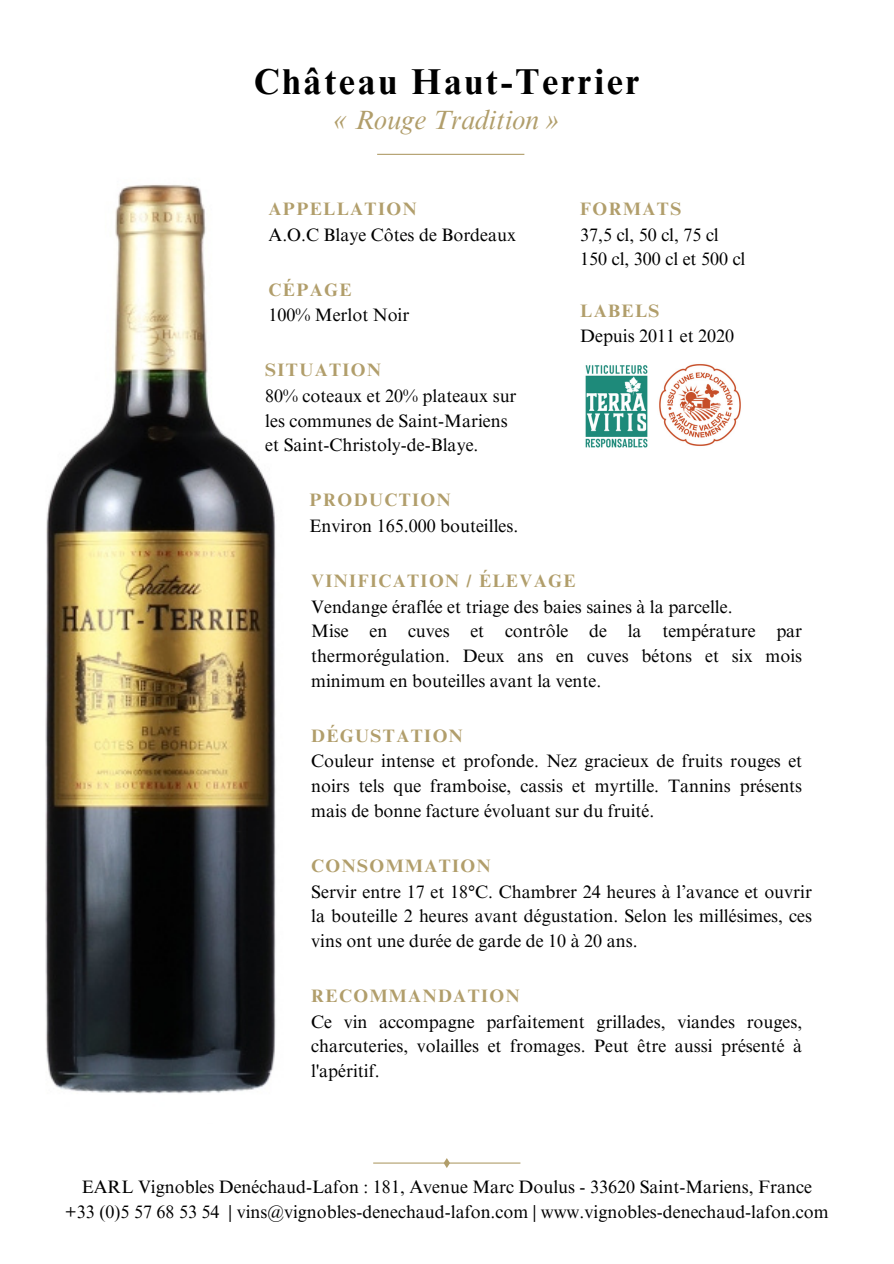
<style>
.page{position:relative;width:894px;height:1264px;background:#fff}
.page>*{position:absolute;margin:0;border:0;box-sizing:border-box;transform-origin:0 0}
.t1{font:700 36px "Times NRMT Pro";letter-spacing:.08em;color:#000}
.t2{font:italic 27px "Times NRMT Pro";color:#b19e6b}
.t3{font:18px/24.8px "Times NRMT Pro";color:#000;text-align:justify}
.t4{font:700 18px "Times NRMT Pro";letter-spacing:.08em;color:#b19e6b}
</style>
<div class="page">
<img style="left:45px;top:184px;width:231px;height:910px">
<hr style="left:377px;top:154px;width:147px;height:1px;background:#b19e6b">
<img style="left:585px;top:365px;width:63px;height:83px">
<img style="left:659px;top:364px;width:82px;height:82px">
<hr style="left:373px;top:1162px;width:147px;height:1px;background:#b19e6b">
<svg style="left:443px;top:1158px;width:7px;height:10px"></svg>
<p class="t1" style="left:254px;top:68px;width:387px">Château Haut-Terrier</p>
<h3 class="t2" style="left:334px;top:109px;width:227px">« Rouge Tradition »</h3>
<p class="t4" style="left:268px;top:202px;width:149px">APPELLATION</p>
<h3 class="t3" style="left:268px;top:224px;width:249px">A.O.C Blaye Côtes de Bordeaux</h3>
<p class="t4" style="left:268px;top:283px;width:84px">CÉPAGE</p>
<p class="t3" style="left:268px;top:305px;width:142px">100% Merlot Noir</p>
<h3 class="t4" style="left:265px;top:363px;width:117px">SITUATION</h3>
<p class="t3" style="left:265px;top:385px;width:253px">80% coteaux et 20% plateaux sur</p>
<p class="t3" style="left:265px;top:410px;width:244px">les communes de Saint-Mariens</p>
<p class="t3" style="left:265px;top:435px;width:214px">et Saint-Christoly-de-Blaye.</p>
<p class="t4" style="left:309px;top:493px;width:143px">PRODUCTION</p>
<p class="t3" style="left:309px;top:515px;width:210px">Environ 165.000 bouteilles.</p>
<p class="t4" style="left:580px;top:202px;width:102px">FORMATS</p>
<h3 class="t3" style="left:580px;top:224px;width:140px">37,5 cl, 50 cl, 75 cl</h3>
<h3 class="t3" style="left:580px;top:249px;width:167px">150 cl, 300 cl et 500 cl</h3>
<p class="t4" style="left:580px;top:304px;width:81px">LABELS</p>
<h3 class="t3" style="left:580px;top:326px;width:155px">Depuis 2011 et 2020</h3>
<p class="t4" style="left:311px;top:574px;width:266px">VINIFICATION / ÉLEVAGE</p>
<p class="t3" style="left:311px;top:596px;width:423px">Vendange éraflée et triage des baies saines à la parcelle.</p>
<h3 class="t3" style="left:311px;top:621px;width:492px">Mise en cuves et contrôle de la température par thermorégulation. Deux ans en cuves bétons et six mois minimum en bouteilles avant la vente.</h3>
<p class="t4" style="left:311px;top:729px;width:153px">DÉGUSTATION</p>
<h3 class="t3" style="left:311px;top:751px;width:492px">Couleur intense et profonde. Nez gracieux de fruits rouges et noirs tels que framboise, cassis et myrtille. Tannins présents mais de bonne facture évoluant sur du fruité.</h3>
<h3 class="t4" style="left:311px;top:859px;width:181px">CONSOMMATION</h3>
<p class="t3" style="left:311px;top:881px;width:502px">Servir entre 17 et 18°C. Chambrer 24 heures à l’avance et ouvrir la bouteille 2 heures avant dégustation. Selon les millésimes, ces vins ont une durée de garde de 10 à 20 ans.</p>
<h3 class="t4" style="left:311px;top:989px;width:210px">RECOMMANDATION</h3>
<p class="t3" style="left:311px;top:1011px;width:492px">Ce vin accompagne parfaitement grillades, viandes rouges, charcuteries, volailles et fromages. Peut être aussi présenté à l'apéritif.</p>
<p class="t3" style="left:82px;top:1176px;width:731px">EARL Vignobles Denéchaud-Lafon : 181, Avenue Marc Doulus - 33620 Saint-Mariens, France</p>
<p class="t3" style="left:65px;top:1201px;width:765px">+33 (0)5 57 68 53 54 | vins@vignobles-denechaud-lafon.com | www.vignobles-denechaud-lafon.com</p>
</div>
